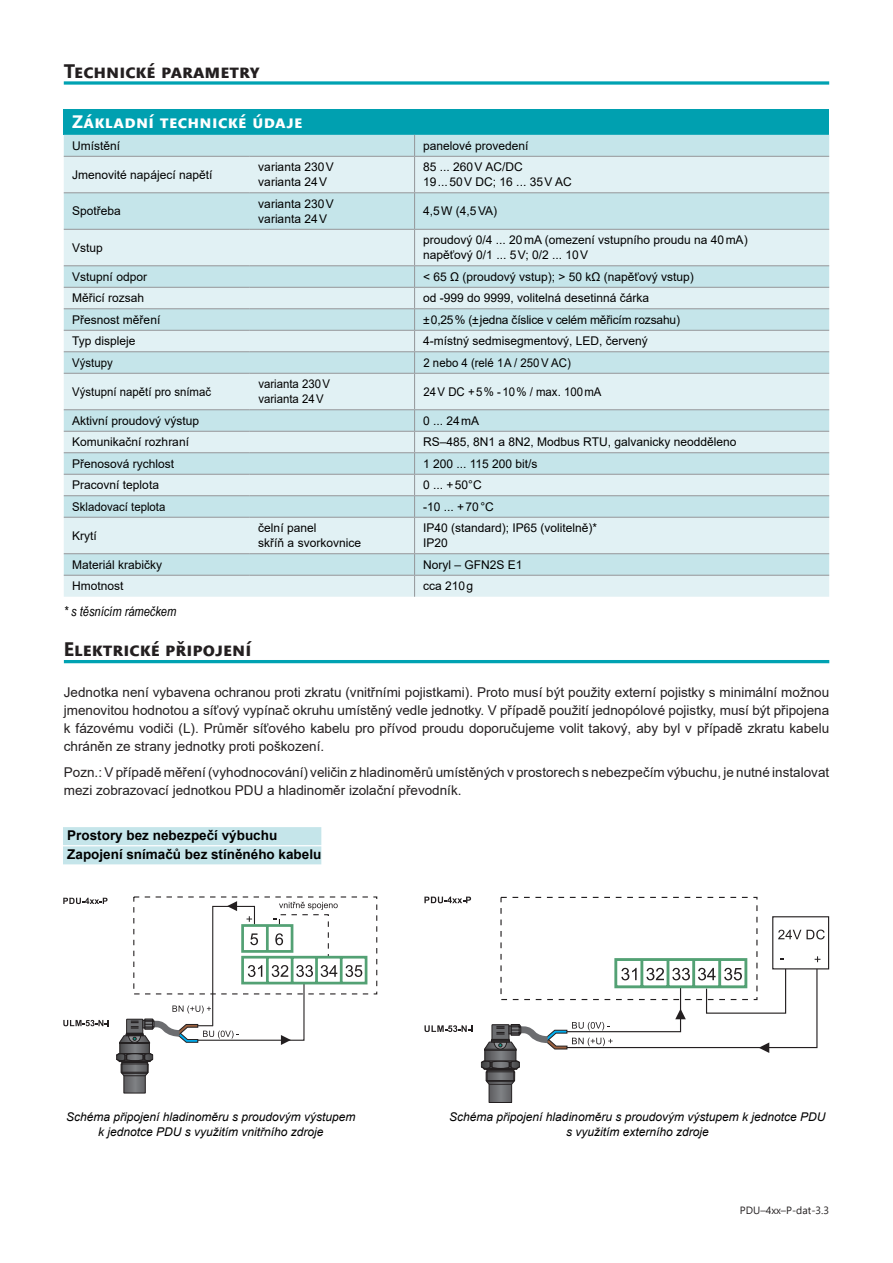
<style>
.page{position:relative;width:893px;height:1263px;background:#fff}
.page>*{position:absolute;margin:0;border:0;box-sizing:border-box;transform-origin:0 0}
.t1{font:700 19.5px "Segoe UI";color:#231f20}
.t2{font:700 18px "Segoe UI";letter-spacing:.02em;color:#fff}
.t3{font:13.5px/18px "Arial";color:#231f20;text-align:justify}
.t4{font:700 13.5px/19.2px "Arial";color:#000}
.t5{font:italic 13.5px "Arial Narrow";color:#000}
.t6{font:12px/15px "Arial";color:#000}
.t7{font:italic 12px/14.4px "Arial";color:#000;text-align:center}
.t8{font:12px/15px "Arial";color:#000;scale:.95 1}
.t9{font:10.5px "Segoe UI";color:#231f20}
</style>
<div class="page">
<svg style="left:64px;top:81px;width:765px;height:4px;background:#2eb2c0"></svg>
<div style="left:64px;top:109px;width:765px;height:26px;background:#00a0b0"></div>
<div style="left:64px;top:135px;width:765px;height:21px;background:#c5e5ea"></div>
<svg style="left:64px;top:157px;width:765px;height:440px;background:#d4ebee"></svg>
<svg style="left:414px;top:135px;width:1px;height:21px"></svg>
<hr style="left:64px;top:156px;width:186px;height:1px;background:#939598">
<hr style="left:250px;top:156px;width:165px;height:1px;background:#939598">
<hr style="left:415px;top:156px;width:414px;height:1px;background:#939598">
<hr style="left:414px;top:157px;width:1px;height:35px;background:#939598">
<hr style="left:64px;top:192px;width:186px;height:1px;background:#939598">
<hr style="left:250px;top:192px;width:165px;height:1px;background:#939598">
<hr style="left:415px;top:192px;width:414px;height:1px;background:#939598">
<hr style="left:414px;top:193px;width:1px;height:36px;background:#939598">
<hr style="left:64px;top:229px;width:186px;height:1px;background:#939598">
<hr style="left:250px;top:229px;width:165px;height:1px;background:#939598">
<hr style="left:415px;top:229px;width:414px;height:1px;background:#939598">
<hr style="left:414px;top:230px;width:1px;height:35px;background:#939598">
<hr style="left:64px;top:265px;width:186px;height:1px;background:#939598">
<hr style="left:250px;top:265px;width:165px;height:1px;background:#939598">
<hr style="left:415px;top:265px;width:414px;height:1px;background:#939598">
<hr style="left:64px;top:287px;width:186px;height:1px;background:#939598">
<hr style="left:250px;top:287px;width:165px;height:1px;background:#939598">
<hr style="left:415px;top:287px;width:414px;height:1px;background:#939598">
<hr style="left:64px;top:308px;width:186px;height:1px;background:#939598">
<hr style="left:250px;top:308px;width:165px;height:1px;background:#939598">
<hr style="left:415px;top:308px;width:414px;height:1px;background:#939598">
<hr style="left:64px;top:330px;width:186px;height:1px;background:#939598">
<hr style="left:250px;top:330px;width:165px;height:1px;background:#939598">
<hr style="left:415px;top:330px;width:414px;height:1px;background:#939598">
<hr style="left:64px;top:351px;width:186px;height:1px;background:#939598">
<hr style="left:250px;top:351px;width:165px;height:1px;background:#939598">
<hr style="left:415px;top:351px;width:414px;height:1px;background:#939598">
<svg style="left:414px;top:266px;width:1px;height:107px"></svg>
<hr style="left:64px;top:373px;width:186px;height:1px;background:#939598">
<hr style="left:250px;top:373px;width:165px;height:1px;background:#939598">
<hr style="left:415px;top:373px;width:414px;height:1px;background:#939598">
<hr style="left:414px;top:374px;width:1px;height:35px;background:#939598">
<hr style="left:64px;top:409px;width:186px;height:1px;background:#939598">
<hr style="left:250px;top:409px;width:165px;height:1px;background:#939598">
<hr style="left:415px;top:409px;width:414px;height:1px;background:#939598">
<hr style="left:64px;top:431px;width:186px;height:1px;background:#939598">
<hr style="left:250px;top:431px;width:165px;height:1px;background:#939598">
<hr style="left:415px;top:431px;width:414px;height:1px;background:#939598">
<hr style="left:64px;top:452px;width:186px;height:1px;background:#939598">
<hr style="left:250px;top:452px;width:165px;height:1px;background:#939598">
<hr style="left:415px;top:452px;width:414px;height:1px;background:#939598">
<hr style="left:64px;top:474px;width:186px;height:1px;background:#939598">
<hr style="left:250px;top:474px;width:165px;height:1px;background:#939598">
<hr style="left:415px;top:474px;width:414px;height:1px;background:#939598">
<hr style="left:64px;top:495px;width:186px;height:1px;background:#939598">
<hr style="left:250px;top:495px;width:165px;height:1px;background:#939598">
<hr style="left:415px;top:495px;width:414px;height:1px;background:#939598">
<svg style="left:414px;top:410px;width:1px;height:107px"></svg>
<hr style="left:64px;top:517px;width:186px;height:1px;background:#939598">
<hr style="left:250px;top:517px;width:165px;height:1px;background:#939598">
<hr style="left:415px;top:517px;width:414px;height:1px;background:#939598">
<hr style="left:414px;top:518px;width:1px;height:35px;background:#939598">
<hr style="left:64px;top:553px;width:186px;height:1px;background:#939598">
<hr style="left:250px;top:553px;width:165px;height:1px;background:#939598">
<hr style="left:415px;top:553px;width:414px;height:1px;background:#939598">
<hr style="left:64px;top:575px;width:186px;height:1px;background:#939598">
<hr style="left:250px;top:575px;width:165px;height:1px;background:#939598">
<hr style="left:415px;top:575px;width:414px;height:1px;background:#939598">
<svg style="left:414px;top:554px;width:1px;height:43px"></svg>
<hr style="left:64px;top:660px;width:765px;height:3px;background:#00a2b2">
<div style="left:63px;top:827px;width:258px;height:18px;background:#c5e5ea"></div>
<div style="left:63px;top:846px;width:258px;height:18px;background:#c5e5ea"></div>
<svg style="left:63px;top:1020px;width:46px;height:6px"></svg>
<svg style="left:63px;top:898px;width:45px;height:6px"></svg>
<svg style="left:116px;top:901px;width:253px;height:192px"></svg>
<div style="left:500px;top:897px;width:257px;height:103px;border:1px dashed #231f20"></div>
<div style="left:772px;top:916px;width:57px;height:53px;border:1px solid #231f20"></div>
<svg style="left:778px;top:929px;width:47px;height:10px"></svg>
<svg style="left:424px;top:896px;width:47px;height:7px"></svg>
<svg style="left:481px;top:956px;width:339px;height:147px"></svg>
<svg style="left:424px;top:1025px;width:48px;height:7px"></svg>
<h1 class="t1" style="left:64px;top:53px;width:198px">Technické parametry</h1>
<h2 class="t2" style="left:72px;top:105px;width:232px">Základní technické údaje</h2>
<p class="t6" style="left:72px;top:138px;width:50px">Umístění</p>
<p class="t6" style="left:423px;top:138px;width:107px">panelové provedení</p>
<p class="t6" style="left:72px;top:167px;width:142px">Jmenovité napájecí napětí</p>
<p class="t6" style="left:258px;top:160px;width:77px">varianta 230V varianta 24V</p>
<p class="t6" style="left:423px;top:160px;width:150px">85 ... 260V AC/DC<br>19...50V DC; 16 ... 35V AC</p>
<p class="t6" style="left:72px;top:204px;width:50px">Spotřeba</p>
<p class="t6" style="left:258px;top:196px;width:77px">varianta 230V varianta 24V</p>
<p class="t6" style="left:423px;top:204px;width:76px">4,5W (4,5VA)</p>
<p class="t6" style="left:72px;top:240px;width:32px">Vstup</p>
<p class="t6" style="left:423px;top:233px;width:326px">proudový 0/4 ... 20mA (omezení vstupního proudu na 40mA) napěťový 0/1 ... 5V; 0/2 ... 10V</p>
<p class="t6" style="left:72px;top:269px;width:76px">Vstupní odpor</p>
<p class="t6" style="left:423px;top:269px;width:272px">&lt; 65 Ω (proudový vstup); &gt; 50 kΩ (napěťový vstup)</p>
<p class="t6" style="left:72px;top:291px;width:74px">Měřicí rozsah</p>
<p class="t6" style="left:423px;top:291px;width:228px">od -999 do 9999, volitelná desetinná čárka</p>
<p class="t6" style="left:72px;top:312px;width:90px">Přesnost měření</p>
<p class="t6" style="left:423px;top:312px;width:258px">±0,25% (±jedna číslice v celém měřicím rozsahu)</p>
<p class="t6" style="left:72px;top:334px;width:65px">Typ displeje</p>
<p class="t6" style="left:423px;top:334px;width:226px">4-místný sedmisegmentový, LED, červený</p>
<p class="t8" style="left:72px;top:355px;width:44px">Výstupy</p>
<p class="t8" style="left:423px;top:355px;width:157px">2 nebo 4 (relé 1A / 250V AC)</p>
<p class="t8" style="left:72px;top:384px;width:148px">Výstupní napětí pro snímač</p>
<p class="t8" style="left:258px;top:377px;width:77px">varianta 230V varianta 24V</p>
<p class="t8" style="left:423px;top:384px;width:189px">24V DC +5% -10% / max. 100mA</p>
<p class="t6" style="left:72px;top:413px;width:128px">Aktivní proudový výstup</p>
<p class="t6" style="left:423px;top:413px;width:58px">0 ... 24mA</p>
<p class="t6" style="left:72px;top:435px;width:118px">Komunikační rozhraní</p>
<p class="t6" style="left:423px;top:435px;width:315px">RS–485, 8N1 a 8N2, Modbus RTU, galvanicky neodděleno</p>
<p class="t6" style="left:72px;top:456px;width:104px">Přenosová rychlost</p>
<p class="t6" style="left:423px;top:456px;width:116px">1 200 ... 115 200 bit/s</p>
<p class="t6" style="left:72px;top:478px;width:88px">Pracovní teplota</p>
<p class="t6" style="left:423px;top:478px;width:60px">0 ... +50°C</p>
<p class="t8" style="left:72px;top:499px;width:100px">Skladovací teplota</p>
<p class="t6" style="left:423px;top:499px;width:72px">-10 ... +70°C</p>
<p class="t6" style="left:72px;top:528px;width:26px">Krytí</p>
<p class="t6" style="left:258px;top:520px;width:104px">čelní panel<br>skříň a svorkovnice</p>
<p class="t6" style="left:423px;top:520px;width:176px">IP40 (standard); IP65 (volitelně)*<br>IP20</p>
<p class="t6" style="left:72px;top:557px;width:92px">Materiál krabičky</p>
<p class="t6" style="left:423px;top:557px;width:101px">Noryl – GFN2S E1</p>
<p class="t6" style="left:72px;top:578px;width:53px">Hmotnost</p>
<p class="t6" style="left:423px;top:578px;width:52px">cca 210g</p>
<p class="t5" style="left:64px;top:602px;width:114px">* s těsnícím rámečkem</p>
<h1 class="t1" style="left:64px;top:631px;width:189px">Elektrické připojení</h1>
<p class="t3" style="left:64px;top:683px;width:767px">Jednotka není vybavena ochranou proti zkratu (vnitřními pojistkami). Proto musí být použity externí pojistky s minimální možnou jmenovitou hodnotou a síťový vypínač okruhu umístěný vedle jednotky. V případě použití jednopólové pojistky, musí být připojena k fázovému vodiči (L). Průměr síťového kabelu pro přívod proudu doporučujeme volit takový, aby byl v případě zkratu kabelu chráněn ze strany jednotky proti poškození.</p>
<p class="t3" style="left:64px;top:764px;width:767px">Pozn.: V případě měření (vyhodnocování) veličin z hladinoměrů umístěných v prostorech s nebezpečím výbuchu, je nutné instalovat mezi zobrazovací jednotkou PDU a hladinoměr izolační převodník.</p>
<p class="t4" style="left:67px;top:825px;width:256px">Prostory bez nebezpečí výbuchu<br>Zapojení snímačů bez stíněného kabelu</p>
<p class="t7" style="left:66px;top:1110px;width:291px">Schéma připojení hladinoměru s proudovým výstupem k jednotce PDU s využitím vnitřního zdroje</p>
<p class="t7" style="left:449px;top:1110px;width:378px">Schéma připojení hladinoměru s proudovým výstupem k jednotce PDU s využitím externího zdroje</p>
<p class="t9" style="left:740px;top:1200px;width:91px">PDU–4xx–P-dat-3.3</p>
</div>
